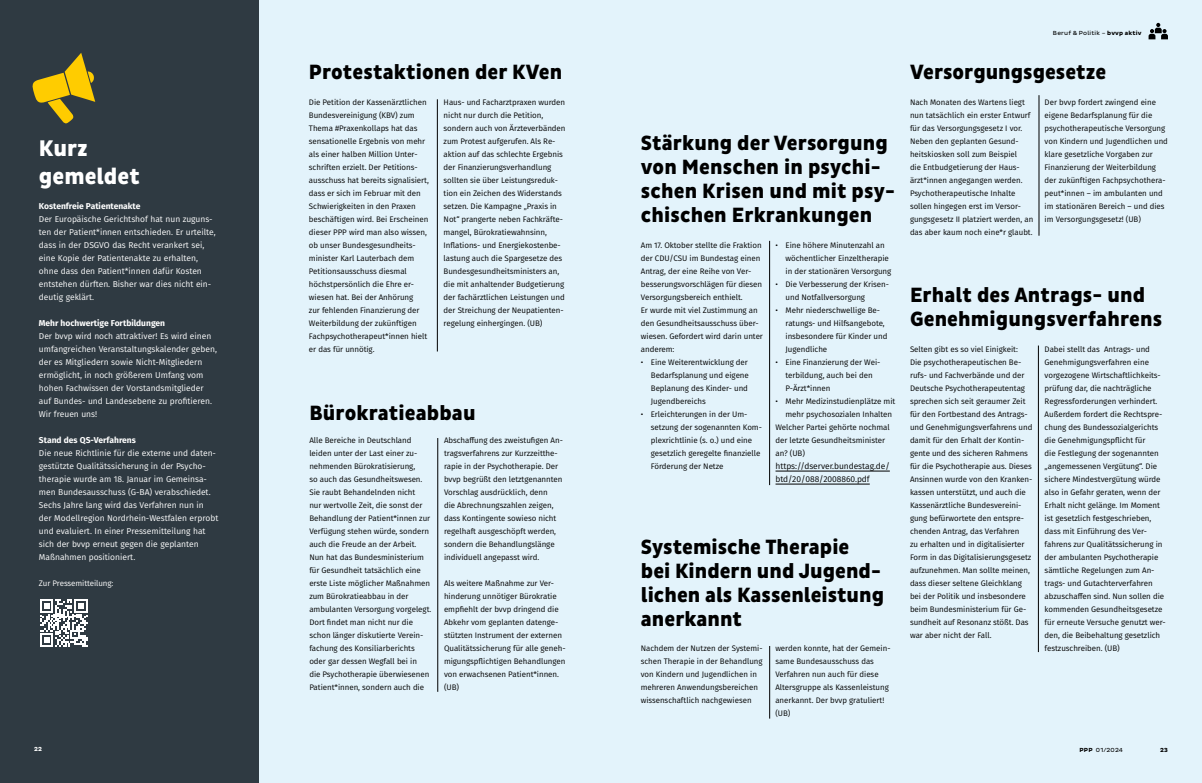
<style>
.page{position:relative;width:1202px;height:783px;background:#fff}
.page>*{position:absolute;margin:0;border:0;box-sizing:border-box;transform-origin:0 0}
.t1{font:800 23px/28px "Pluto Sans Cond";color:#fff}
.t2{font:800 21px/24px "Pluto Sans Cond";letter-spacing:.005em;color:#000}
.t3{font:8.5px/13px "Fira Sans";color:#fff}
.t4{font:700 8.5px "Fira Sans";color:#fff}
.t5{font:8.5px/13px "Fira Sans";letter-spacing:-.005em;color:#000}
.t6{font:8px/13px "Fira Sans";letter-spacing:-.005em;color:#000}
.t7{font:8px "Fira Sans";letter-spacing:-.01em;color:#fff}
.t8{font:6px "Pluto Sans";letter-spacing:.025em;color:#000}
.t9{font:700 6px "Pluto Sans";color:#fff}
.t10{font:700 6px "Pluto Sans";color:#000}
.s1{font-weight:700}
</style>
<div class="page">
<div style="left:0;top:0;width:1202px;height:782px;background:#e3f3fb"></div>
<hr style="left:437px;top:99px;width:1px;height:252px;background:#000">
<hr style="left:1038px;top:345px;width:1px;height:307px;background:#000">
<div style="left:0;top:0;width:258px;height:782px;background:#2f3a42"></div>
<svg style="left:32px;top:53px;width:63px;height:71px"></svg>
<svg style="left:40px;top:599px;width:47px;height:47px"></svg>
<hr style="left:437px;top:438px;width:1px;height:253px;background:#000">
<hr style="left:1039px;top:95px;width:1px;height:141px;background:#000">
<hr style="left:775px;top:470px;width:115px;height:1px;background:#000">
<hr style="left:775px;top:483px;width:95px;height:1px;background:#000">
<hr style="left:769px;top:241px;width:1px;height:244px;background:#000">
<hr style="left:769px;top:645px;width:1px;height:73px;background:#000">
<svg style="left:1148px;top:23px;width:20px;height:16px"></svg>
<h1 class="t1" style="left:39px;top:134px;width:102px">Kurz gemeldet</h1>
<p class="t4" style="left:39px;top:199px;width:103px">Kostenfreie Patientenakte</p>
<p class="t3" style="left:39px;top:212px;width:178px">Der Europäische Gerichtshof hat nun zuguns&shy;ten der Patient*innen entschieden. Er urteilte, dass in der DSGVO das Recht verankert sei, eine Kopie der Patientenakte zu erhalten, ohne dass den Patient*innen dafür Kosten entstehen dürften. Bisher war dies nicht ein&shy;deutig geklärt.</p>
<p class="t4" style="left:39px;top:316px;width:128px">Mehr hochwertige Fortbildungen</p>
<p class="t3" style="left:39px;top:329px;width:180px">Der bvvp wird noch attraktiver! Es wird einen umfangreichen Veranstaltungskalender geben, der es Mitgliedern sowie Nicht-Mitgliedern ermöglicht, in noch größerem Umfang vom hohen Fachwissen der Vorstandsmitglieder auf Bundes- und Landesebene zu profitieren.<br>Wir freuen uns!</p>
<p class="t4" style="left:39px;top:433px;width:98px">Stand des QS-Verfahrens</p>
<p class="t3" style="left:39px;top:446px;width:181px">Die neue Richtlinie für die externe und daten&shy;gestützte Qualitätssicherung in der Psycho&shy;therapie wurde am 18. Januar im Gemeinsa&shy;men Bundesausschuss (G-BA) verabschiedet.<br>Sechs Jahre lang wird das Verfahren nun in der Modellregion Nordrhein-Westfalen erprobt und evaluiert. In einer Pressemitteilung hat sich der bvvp erneut gegen die geplanten Maßnahmen positioniert.</p>
<p class="t7" style="left:39px;top:577px;width:76px">Zur Pressemitteilung:</p>
<h2 class="t2" style="left:309px;top:61px;width:255px">Protestaktionen der KVen</h2>
<p class="t6" style="left:309px;top:95px;width:121px">Die Petition der Kassenärztlichen<br>Bundesvereinigung (KBV) zum<br>Thema #Praxenkollaps hat das sensationelle Ergebnis von mehr als einer halben Million Unter&shy;schriften erzielt. Der Petitions&shy;ausschuss hat bereits signalisiert, dass er sich im Februar mit den<br>Schwierigkeiten in den Praxen beschäftigen wird. Bei Erscheinen dieser PPP wird man also wissen, ob unser Bundesgesundheits&shy;minister Karl Lauterbach dem<br>Petitionsausschuss diesmal höchstpersönlich die Ehre er&shy;wiesen hat. Bei der Anhörung<br>zur fehlenden Finanzierung der<br>Weiterbildung der zukünftigen<br>Fachpsychotherapeut*innen hielt er das für unnötig.</p>
<p class="t6" style="left:444px;top:95px;width:123px">Haus- und Facharztpraxen wurden nicht nur durch die Petition, sondern auch von Ärzteverbänden zum Protest aufgerufen. Als Re&shy;aktion auf das schlechte Ergebnis der Finanzierungsverhandlung sollten sie über Leistungsreduk&shy;tion ein Zeichen des Widerstands setzen. Die Kampagne „Praxis in<br>Not“ prangerte neben Fachkräfte&shy;mangel, Bürokratiewahnsinn,<br>Inflations- und Energiekostenbe&shy;lastung auch die Spargesetze des<br>Bundesgesundheitsministers an, die mit anhaltender Budgetierung der fachärztlichen Leistungen und der Streichung der Neupatienten&shy;regelung einhergingen. (UB)</p>
<h2 class="t2" style="left:309px;top:401px;width:168px">Bürokratieabbau</h2>
<p class="t6" style="left:309px;top:433px;width:124px">Alle Bereiche in Deutschland leiden unter der Last einer zu&shy;nehmenden Bürokratisierung,<br>so auch das Gesundheitswesen.<br>Sie raubt Behandelnden nicht<br>nur wertvolle Zeit, die sonst der<br>Behandlung der Patient*innen zur<br>Verfügung stehen würde, sondern auch die Freude an der Arbeit.<br>Nun hat das Bundesministerium für Gesundheit tatsächlich eine erste Liste möglicher Maßnahmen zum Bürokratieabbau in der ambulanten Versorgung vorgelegt.<br>Dort findet man nicht nur die schon länger diskutierte Verein&shy;fachung des Konsiliarberichts oder gar dessen Wegfall bei in<br>die Psychotherapie überwiesenen<br>Patient*innen, sondern auch die</p>
<p class="t6" style="left:444px;top:433px;width:120px">Abschaffung des zweistufigen An&shy;tragsverfahrens zur Kurzzeitthe&shy;rapie in der Psychotherapie. Der bvvp begrüßt den letztgenannten<br>Vorschlag ausdrücklich, denn<br>die Abrechnungszahlen zeigen, dass Kontingente sowieso nicht regelhaft ausgeschöpft werden, sondern die Behandlungslänge individuell angepasst wird.</p>
<p class="t6" style="left:444px;top:576px;width:123px">Als weitere Maßnahme zur Ver&shy;hinderung unnötiger Bürokratie empfiehlt der bvvp dringend die<br>Abkehr vom geplanten datenge&shy;stützten Instrument der externen<br>Qualitätssicherung für alle geneh&shy;migungspflichtigen Behandlungen von erwachsenen Patient*innen. (UB)</p>
<h2 class="t2" style="left:641px;top:131px;width:256px">Stärkung der Versorgung von Menschen in psychi&shy;schen Krisen und mit psy&shy;chischen Erkrankungen</h2>
<p class="t6" style="left:641px;top:238px;width:124px">Am 17. Oktober stellte die Fraktion der CDU/CSU im Bundestag einen<br>Antrag, der eine Reihe von Ver&shy;besserungsvorschlägen für diesen<br>Versorgungsbereich enthielt.<br>Er wurde mit viel Zustimmung an den Gesundheitsausschuss über&shy;wiesen. Gefordert wird darin unter anderem:</p>
<p class="t6" style="left:651px;top:355px;width:100px;text-indent:-10px">• Eine Weiterentwicklung der<br>Bedarfsplanung und eigene<br>Beplanung des Kinder- und<br>Jugendbereichs</p>
<p class="t6" style="left:651px;top:407px;width:113px;text-indent:-10px">• Erleichterungen in der Um&shy;setzung der sogenannten Kom&shy;plexrichtlinie (s. o.) und eine gesetzlich geregelte finanzielle<br>Förderung der Netze</p>
<p class="t6" style="left:785px;top:238px;width:107px;text-indent:-10px">• Eine höhere Minutenzahl an wöchentlicher Einzeltherapie in der stationären Versorgung</p>
<p class="t6" style="left:785px;top:277px;width:105px;text-indent:-10px">• Die Verbesserung der Krisen&shy;und Notfallversorgung</p>
<p class="t6" style="left:785px;top:303px;width:103px;text-indent:-10px">• Mehr niederschwellige Be&shy;ratungs- und Hilfsangebote, insbesondere für Kinder und<br>Jugendliche</p>
<p class="t6" style="left:785px;top:355px;width:96px;text-indent:-10px">• Eine Finanzierung der Wei&shy;terbildung, auch bei den<br>P-Ärzt*innen</p>
<p class="t6" style="left:775px;top:394px;width:121px">• Mehr Medizinstudienplätze mit</p>
<p class="t6" style="left:785px;top:407px;width:108px">mehr psychosozialen Inhalten</p>
<p class="t6" style="left:775px;top:420px;width:116px">Welcher Partei gehörte nochmal</p>
<p class="t6" style="left:775px;top:433px;width:111px">der letzte Gesundheitsminister</p>
<p class="t6" style="left:775px;top:446px;width:31px">an? (UB)</p>
<p class="t5" style="left:775px;top:459px;width:116px">https://dserver.bundestag.de/ btd/20/088/2008860.pdf</p>
<h2 class="t2" style="left:641px;top:535px;width:245px">Systemische Therapie<br>bei Kindern und Jugend&shy;lichen als Kassenleistung anerkannt</h2>
<p class="t6" style="left:641px;top:641px;width:123px">Nachdem der Nutzen der Systemi&shy;schen Therapie in der Behandlung von Kindern und Jugendlichen in mehreren Anwendungsbereichen wissenschaftlich nachgewiesen</p>
<p class="t6" style="left:775px;top:641px;width:117px">werden konnte, hat der Gemein&shy;same Bundesausschuss das<br>Verfahren nun auch für diese<br>Altersgruppe als Kassenleistung anerkannt. Der bvvp gratuliert! (UB)</p>
<p class="t8" style="left:1053px;top:29px;width:90px">Beruf &amp; Politik – <span class="s1">bvvp aktiv</span></p>
<h2 class="t2" style="left:910px;top:61px;width:197px">Versorgungsgesetze</h2>
<p class="t6" style="left:910px;top:95px;width:125px">Nach Monaten des Wartens liegt nun tatsächlich ein erster Entwurf für das Versorgungsgesetz I vor.<br>Neben den geplanten Gesund&shy;heitskiosken soll zum Beispiel<br>die Entbudgetierung der Haus&shy;ärzt*innen angegangen werden.<br>Psychotherapeutische Inhalte sollen hingegen erst im Versor&shy;gungsgesetz II platziert werden, an das aber kaum noch eine*r glaubt.</p>
<p class="t6" style="left:1045px;top:95px;width:125px">Der bvvp fordert zwingend eine eigene Bedarfsplanung für die psychotherapeutische Versorgung von Kindern und Jugendlichen und klare gesetzliche Vorgaben zur<br>Finanzierung der Weiterbildung der zukünftigen Fachpsychothera&shy;peut*innen – im ambulanten und im stationären Bereich – und dies im Versorgungsgesetz! (UB)</p>
<h2 class="t2" style="left:910px;top:284px;width:254px">Erhalt des Antrags- und<br>Genehmigungsverfahrens</h2>
<p class="t6" style="left:910px;top:342px;width:124px">Selten gibt es so viel Einigkeit:<br>Die psychotherapeutischen Be&shy;rufs- und Fachverbände und der<br>Deutsche Psychotherapeutentag sprechen sich seit geraumer Zeit für den Fortbestand des Antrags&shy;und Genehmigungsverfahrens und damit für den Erhalt der Kontin&shy;gente und des sicheren Rahmens für die Psychotherapie aus. Dieses<br>Ansinnen wurde von den Kranken&shy;kassen unterstützt, und auch die<br>Kassenärztliche Bundesvereini&shy;gung befürwortete den entspre&shy;chenden Antrag, das Verfahren<br>zu erhalten und in digitalisierter<br>Form in das Digitalisierungsgesetz aufzunehmen. Man sollte meinen, dass dieser seltene Gleichklang bei der Politik und insbesondere beim Bundesministerium für Ge&shy;sundheit auf Resonanz stößt. Das war aber nicht der Fall.</p>
<p class="t6" style="left:1045px;top:342px;width:123px">Dabei stellt das Antrags- und<br>Genehmigungsverfahren eine vorgezogene Wirtschaftlichkeits&shy;prüfung dar, die nachträgliche<br>Regressforderungen verhindert.<br>Außerdem fordert die Rechtspre&shy;chung des Bundessozialgerichts die Genehmigungspflicht für<br>die Festlegung der sogenannten „angemessenen Vergütung“. Die sichere Mindestvergütung würde also in Gefahr geraten, wenn der<br>Erhalt nicht gelänge. Im Moment ist gesetzlich festgeschrieben, dass mit Einführung des Ver&shy;fahrens zur Qualitätssicherung in der ambulanten Psychotherapie sämtliche Regelungen zum An&shy;trags- und Gutachterverfahren abzuschaffen sind. Nun sollen die kommenden Gesundheitsgesetze für erneute Versuche genutzt wer&shy;den, die Beibehaltung gesetzlich festzuschreiben. (UB)</p>
<p class="t9" style="left:34px;top:745px;width:9px">22</p>
<p class="t8" style="left:1079px;top:746px;width:45px"><span class="s1">PPP</span> 01/2024</p>
<p class="t10" style="left:1160px;top:746px;width:9px">23</p>
</div>
